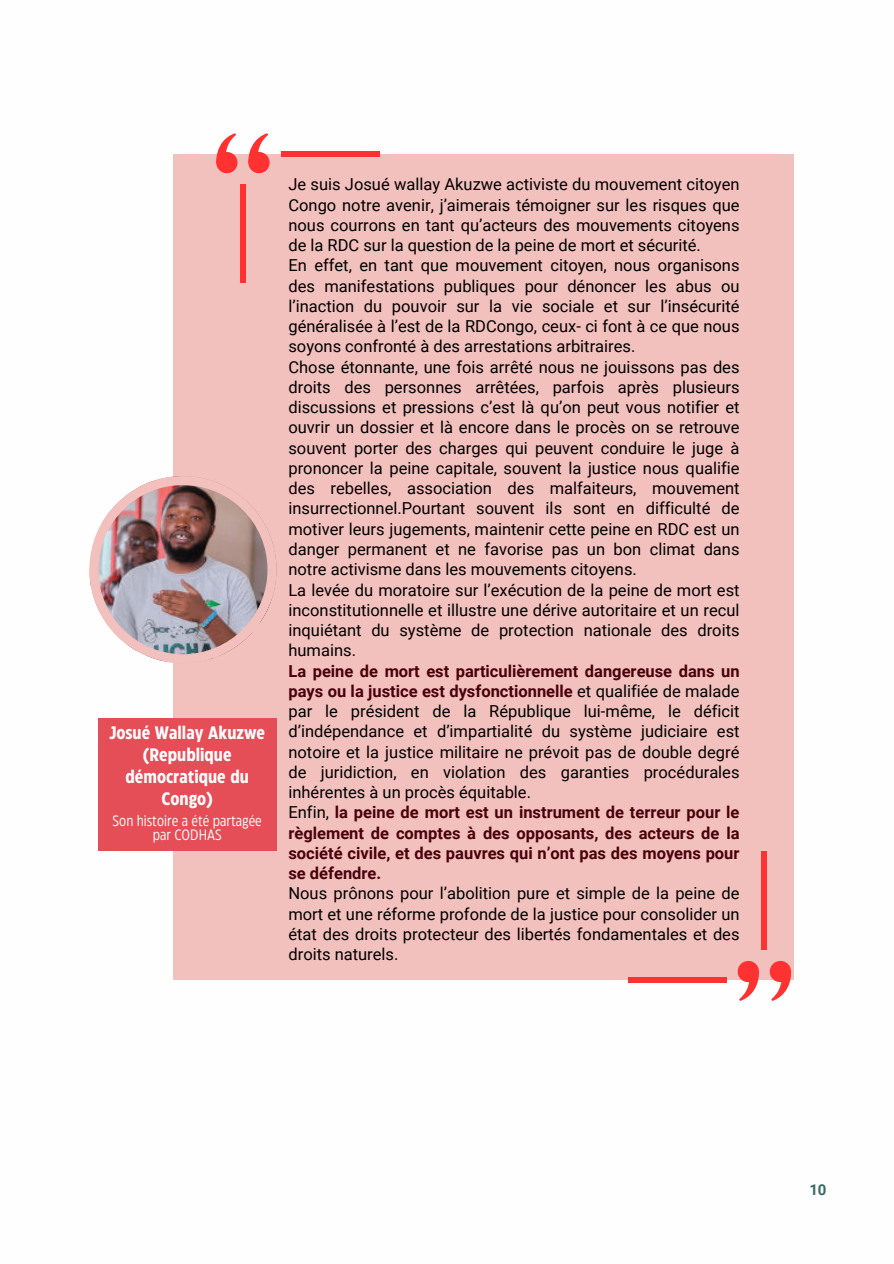
<style>
.page{position:relative;width:894px;height:1264px;background:#fff}
.page>*{position:absolute;margin:0;border:0;box-sizing:border-box;transform-origin:0 0}
.t1{font:700 18px/22.2px "Eastman Condensed";color:#fff;text-align:center}
.t2{font:16.5px/20.2px "Roboto";color:#000}
.t3{font:15px/14.7px "Eastman Condensed";color:#fff;text-align:center}
.t4{font:700 15px "Roboto";color:#336b63}
.s1{font-weight:700;color:#48000b}
</style>
<div class="page">
<div style="left:173px;top:154px;width:619px;height:825px;background:#f3c1bd"></div>
<div style="left:248px;top:152px;width:21px;height:21px;background:#ff3131;border-radius:50%"></div>
<svg style="left:248px;top:133px;width:20px;height:37px"></svg>
<div style="left:216px;top:152px;width:21px;height:21px;background:#ff3131;border-radius:50%"></div>
<svg style="left:216px;top:133px;width:20px;height:37px"></svg>
<div style="left:240px;top:184px;width:5px;height:99px;background:#ff3131"></div>
<div style="left:281px;top:151px;width:98px;height:5px;background:#ff3131"></div>
<svg style="left:737px;top:960px;width:21px;height:22px"></svg>
<svg style="left:738px;top:964px;width:22px;height:37px"></svg>
<svg style="left:769px;top:960px;width:21px;height:22px"></svg>
<svg style="left:770px;top:964px;width:22px;height:37px"></svg>
<div style="left:761px;top:851px;width:5px;height:98px;background:#ff3131"></div>
<div style="left:627px;top:977px;width:99px;height:6px;background:#ff3131"></div>
<div style="left:98px;top:718px;width:178px;height:133px;background:#e54d57"></div>
<img style="left:89px;top:476px;width:187px;height:187px">
<p class="t1" style="left:109px;top:720px;width:157px">Josué Wallay Akuzwe (Republique démocratique du<br>Congo)</p>
<p class="t3" style="left:113px;top:812px;width:151px">Son histoire a été partagée par CODHAS</p>
<p class="t2" style="left:288px;top:174px;width:452px">Je suis Josué wallay Akuzwe activiste du mouvement citoyen Congo notre avenir, j’aimerais témoigner sur les risques que nous courrons en tant qu’acteurs des mouvements citoyens de la RDC sur la question de la peine de mort et sécurité.<br>En effet, en tant que mouvement citoyen, nous organisons des manifestations publiques pour dénoncer les abus ou l’inaction du pouvoir sur la vie sociale et sur l’insécurité généralisée à l’est de la RDCongo, ceux- ci font à ce que nous soyons confronté à des arrestations arbitraires.<br>Chose étonnante, une fois arrêté nous ne jouissons pas des droits des personnes arrêtées, parfois après plusieurs discussions et pressions c’est là qu’on peut vous notifier et ouvrir un dossier et là encore dans le procès on se retrouve souvent porter des charges qui peuvent conduire le juge à prononcer la peine capitale, souvent la justice nous qualifie des rebelles, association des malfaiteurs, mouvement insurrectionnel.Pourtant souvent ils sont en difficulté de motiver leurs jugements, maintenir cette peine en RDC est un danger permanent et ne favorise pas un bon climat dans notre activisme dans les mouvements citoyens.<br>La levée du moratoire sur l’exécution de la peine de mort est inconstitutionnelle et illustre une dérive autoritaire et un recul inquiétant du système de protection nationale des droits humains.</p>
<p class="t2" style="left:288px;top:660px;width:452px"><span class="s1">La peine de mort est particulièrement dangereuse dans un pays ou la justice est dysfonctionnelle</span> et qualifiée de malade par le président de la République lui-même, le déficit d’indépendance et d’impartialité du système judiciaire est notoire et la justice militaire ne prévoit pas de double degré de juridiction, en violation des garanties procédurales inhérentes à un procès équitable.<br>Enfin, <span class="s1">la peine de mort est un instrument de terreur pour le règlement de comptes à des opposants, des acteurs de la société civile, et des pauvres qui n’ont pas des moyens pour se défendre.</span></p>
<p class="t2" style="left:288px;top:882px;width:452px;text-align:justify">Nous prônons pour l’abolition pure et simple de la peine de mort et une réforme profonde de la justice pour consolider un état des droits protecteur des libertés fondamentales et des droits naturels.</p>
<p class="t4" style="left:809px;top:1178px;width:19px">10</p>
</div>
